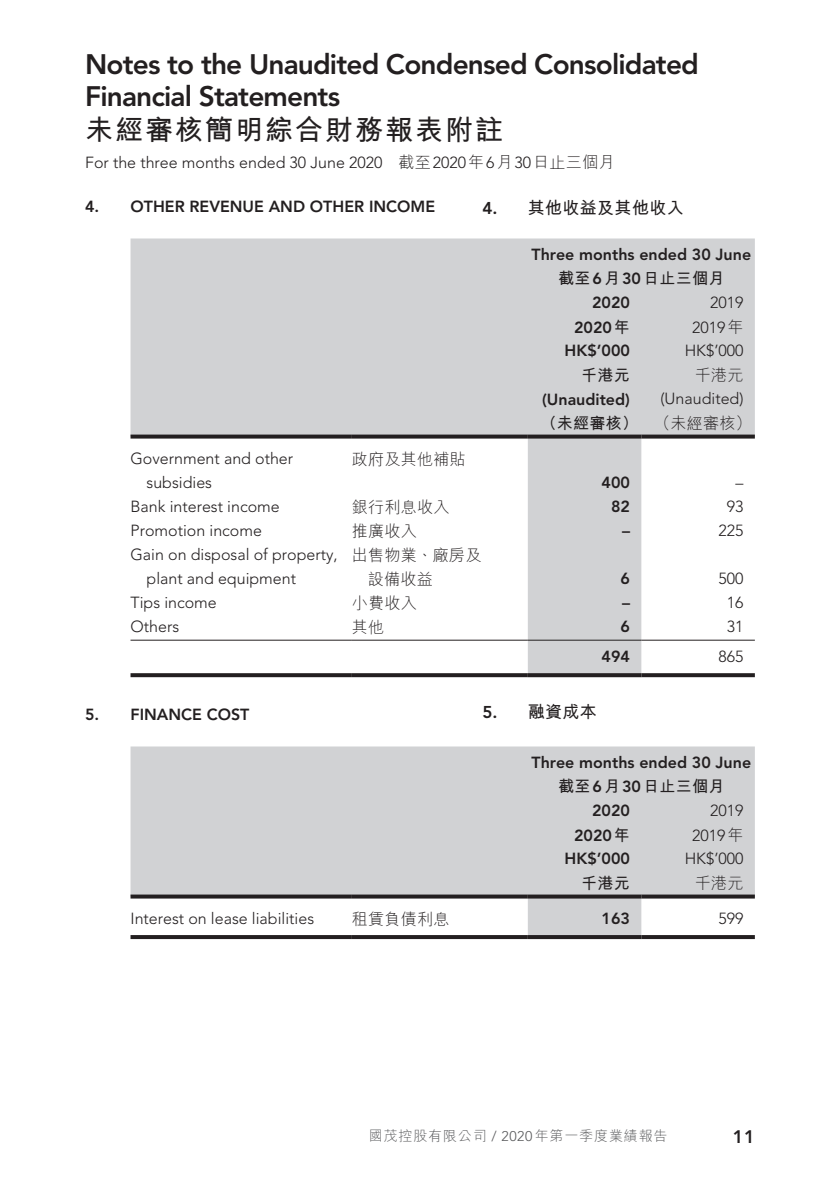
<style>
.page{position:relative;width:840px;height:1191px;background:#fff}
.page>*{position:absolute;margin:0;border:0;box-sizing:border-box;transform-origin:0 0}
.t1{font:800 28px/32px "Avenir LT Std";letter-spacing:-.03em;color:#231f20}
.t2{font:700 28px "M Hei HK";letter-spacing:.07em;color:#231f20}
.t3{font:800 18px "Avenir LT Std";color:#231f20}
._001_H1_C{font:700 17px "M Hei HK";letter-spacing:.02em;color:#231f20}
._50_Table_txt{font:300 16px "Avenir LT Std";color:#231f20}
._50_Table_txt-2{font:800 16px "Avenir LT Std";color:#231f20}
._01_H1_E{font:800 16px "Avenir LT Std";color:#231f20}
._000_txt_C{font:300 16px "M Hei HK";letter-spacing:.02em;color:#231f20}
._50_Table_txt-3{font:700 16px "M Hei HK";letter-spacing:.02em;color:#231f20}
._50_Table_txt-4{font:300 16px "M Hei HK";letter-spacing:.02em;color:#231f20}
.t4{font:300 14px "M Hei HK";letter-spacing:.06em;color:#57585a}
.s1{font-family:"M Hei HK"}
.s2{font-family:"Avenir LT Std";font-weight:800}
.s3{font-family:"M Hei HK";font-weight:700}
.s4{font-family:"Avenir LT Std"}
</style>
<div class="page">
<svg style="left:130px;top:238px;width:624px;height:435px;fill:#d1d2d4"></svg>
<svg style="left:130px;top:434px;width:221px;height:4px"></svg>
<svg style="left:351px;top:434px;width:176px;height:4px"></svg>
<svg style="left:527px;top:434px;width:114px;height:4px"></svg>
<svg style="left:641px;top:434px;width:113px;height:4px"></svg>
<hr style="left:130px;top:639px;width:221px;height:1px;background:#231f20">
<hr style="left:351px;top:639px;width:176px;height:1px;background:#231f20">
<hr style="left:527px;top:639px;width:114px;height:1px;background:#231f20">
<hr style="left:641px;top:639px;width:113px;height:1px;background:#231f20">
<svg style="left:130px;top:673px;width:221px;height:4px"></svg>
<svg style="left:351px;top:673px;width:176px;height:4px"></svg>
<svg style="left:527px;top:673px;width:114px;height:4px"></svg>
<svg style="left:641px;top:673px;width:113px;height:4px"></svg>
<svg style="left:130px;top:746px;width:624px;height:189px;fill:#d1d2d4"></svg>
<div style="left:641px;top:890px;width:113px;height:6px;background:#d1d2d4"></div>
<svg style="left:130px;top:894px;width:221px;height:4px"></svg>
<svg style="left:351px;top:894px;width:176px;height:4px"></svg>
<svg style="left:527px;top:894px;width:114px;height:4px"></svg>
<svg style="left:641px;top:894px;width:113px;height:4px"></svg>
<svg style="left:130px;top:935px;width:221px;height:4px"></svg>
<svg style="left:351px;top:935px;width:176px;height:4px"></svg>
<hr style="left:527px;top:935px;width:114px;height:4px;background:#231f20">
<svg style="left:641px;top:935px;width:113px;height:4px"></svg>
<h1 class="t1" style="left:85px;top:49px;width:615px">Notes to the Unaudited Condensed Consolidated<br>Financial Statements</h1>
<h1 class="t2" style="left:85px;top:109px;width:419px">未經審核簡明綜合財務報表附註</h1>
<p class="_50_Table_txt" style="left:85px;top:153px;width:530px">For the three months ended 30 June 2020 <span class="s1">截至</span>2020<span class="s1">年</span>6<span class="s1">月</span>30<span class="s1">日止三個月</span></p>
<p class="_001_H1_C" style="left:482px;top:195px;width:203px"><span class="s2">4.</span> 其他收益及其他收入</p>
<p class="_01_H1_E" style="left:85px;top:197px;width:351px">4. OTHER REVENUE AND OTHER INCOME</p>
<p class="_50_Table_txt" style="left:130px;top:449px;width:164px">Government and other</p>
<p class="_50_Table_txt" style="left:146px;top:473px;width:67px">subsidies</p>
<p class="_000_txt_C" style="left:351px;top:450px;width:115px">政府及其他補貼</p>
<p class="_50_Table_txt-2" style="left:531px;top:245px;width:221px">Three months ended 30 June</p>
<p class="_50_Table_txt-3" style="left:558px;top:267px;width:168px">截至<span class="s2">6</span>月<span class="s2">30</span>日止三個月</p>
<p class="_50_Table_txt-2" style="left:591px;top:293px;width:39px">2020</p>
<p class="_50_Table_txt" style="left:709px;top:293px;width:35px">2019</p>
<p class="_50_Table_txt-2" style="left:573px;top:317px;width:57px">2020<span class="s3">年</span></p>
<p class="_50_Table_txt" style="left:691px;top:317px;width:53px">2019<span class="s1">年</span></p>
<p class="_50_Table_txt-2" style="left:564px;top:341px;width:67px">HK$’000</p>
<p class="_50_Table_txt" style="left:684px;top:341px;width:60px">HK$’000</p>
<p class="_50_Table_txt-3" style="left:581px;top:363px;width:50px">千港元</p>
<p class="_50_Table_txt-4" style="left:694px;top:366px;width:50px">千港元</p>
<p class="_50_Table_txt-2" style="left:542px;top:389px;width:89px">(Unaudited)</p>
<p class="_50_Table_txt" style="left:660px;top:389px;width:84px">(Unaudited)</p>
<p class="_50_Table_txt-3" style="left:540px;top:411px;width:98px">（未經審核）</p>
<p class="_50_Table_txt-4" style="left:654px;top:414px;width:98px">（未經審核）</p>
<p class="_50_Table_txt-2" style="left:601px;top:473px;width:30px">400</p>
<p class="_50_Table_txt" style="left:735px;top:473px;width:9px">–</p>
<p class="_50_Table_txt" style="left:130px;top:497px;width:151px">Bank interest income</p>
<p class="_000_txt_C" style="left:351px;top:498px;width:99px">銀行利息收入</p>
<p class="_50_Table_txt-2" style="left:610px;top:497px;width:20px">82</p>
<p class="_50_Table_txt" style="left:726px;top:497px;width:18px">93</p>
<p class="_50_Table_txt" style="left:130px;top:521px;width:133px">Promotion income</p>
<p class="_000_txt_C" style="left:351px;top:522px;width:66px">推廣收入</p>
<p class="_50_Table_txt-2" style="left:621px;top:521px;width:9px">–</p>
<p class="_50_Table_txt" style="left:718px;top:521px;width:26px">225</p>
<p class="_50_Table_txt" style="left:130px;top:545px;width:208px">Gain on disposal of property,</p>
<p class="_50_Table_txt" style="left:146px;top:569px;width:151px">plant and equipment</p>
<p class="_000_txt_C" style="left:351px;top:546px;width:131px">出售物業、廠房及</p>
<p class="_000_txt_C" style="left:367px;top:570px;width:66px">設備收益</p>
<p class="_50_Table_txt-2" style="left:620px;top:569px;width:11px">6</p>
<p class="_50_Table_txt" style="left:718px;top:569px;width:26px">500</p>
<p class="_50_Table_txt" style="left:130px;top:593px;width:88px">Tips income</p>
<p class="_000_txt_C" style="left:351px;top:594px;width:66px">小費收入</p>
<p class="_50_Table_txt-2" style="left:621px;top:593px;width:9px">–</p>
<p class="_50_Table_txt" style="left:726px;top:593px;width:18px">16</p>
<p class="_50_Table_txt" style="left:130px;top:617px;width:50px">Others</p>
<p class="_000_txt_C" style="left:351px;top:618px;width:34px">其他</p>
<p class="_50_Table_txt-2" style="left:620px;top:617px;width:11px">6</p>
<p class="_50_Table_txt" style="left:726px;top:617px;width:18px">31</p>
<p class="_50_Table_txt-2" style="left:601px;top:647px;width:30px">494</p>
<p class="_50_Table_txt" style="left:718px;top:647px;width:26px">865</p>
<p class="_01_H1_E" style="left:85px;top:704px;width:166px">5. FINANCE COST</p>
<p class="_001_H1_C" style="left:482px;top:699px;width:116px"><span class="s2">5.</span> 融資成本</p>
<p class="_50_Table_txt-2" style="left:531px;top:752px;width:221px">Three months ended 30 June</p>
<p class="_50_Table_txt-3" style="left:558px;top:775px;width:168px">截至<span class="s2">6</span>月<span class="s2">30</span>日止三個月</p>
<p class="_50_Table_txt-2" style="left:591px;top:800px;width:39px">2020</p>
<p class="_50_Table_txt" style="left:709px;top:801px;width:35px">2019</p>
<p class="_50_Table_txt-2" style="left:573px;top:825px;width:57px">2020<span class="s3">年</span></p>
<p class="_50_Table_txt" style="left:691px;top:825px;width:53px">2019<span class="s1">年</span></p>
<p class="_50_Table_txt-2" style="left:564px;top:848px;width:67px">HK$’000</p>
<p class="_50_Table_txt" style="left:684px;top:849px;width:60px">HK$’000</p>
<p class="_50_Table_txt-3" style="left:581px;top:871px;width:50px">千港元</p>
<p class="_50_Table_txt-4" style="left:694px;top:874px;width:50px">千港元</p>
<p class="_50_Table_txt" style="left:130px;top:909px;width:185px">Interest on lease liabilities</p>
<p class="_000_txt_C" style="left:351px;top:910px;width:99px">租賃負債利息</p>
<p class="_50_Table_txt-2" style="left:601px;top:908px;width:30px">163</p>
<p class="_50_Table_txt" style="left:718px;top:909px;width:26px">599</p>
<p class="t4" style="left:368px;top:1128px;width:300px">國茂控股有限公司 <span class="s4">/ 2020</span>年第一季度業績報告</p>
<p class="t3" style="left:732px;top:1126px;width:24px">11</p>
</div>
